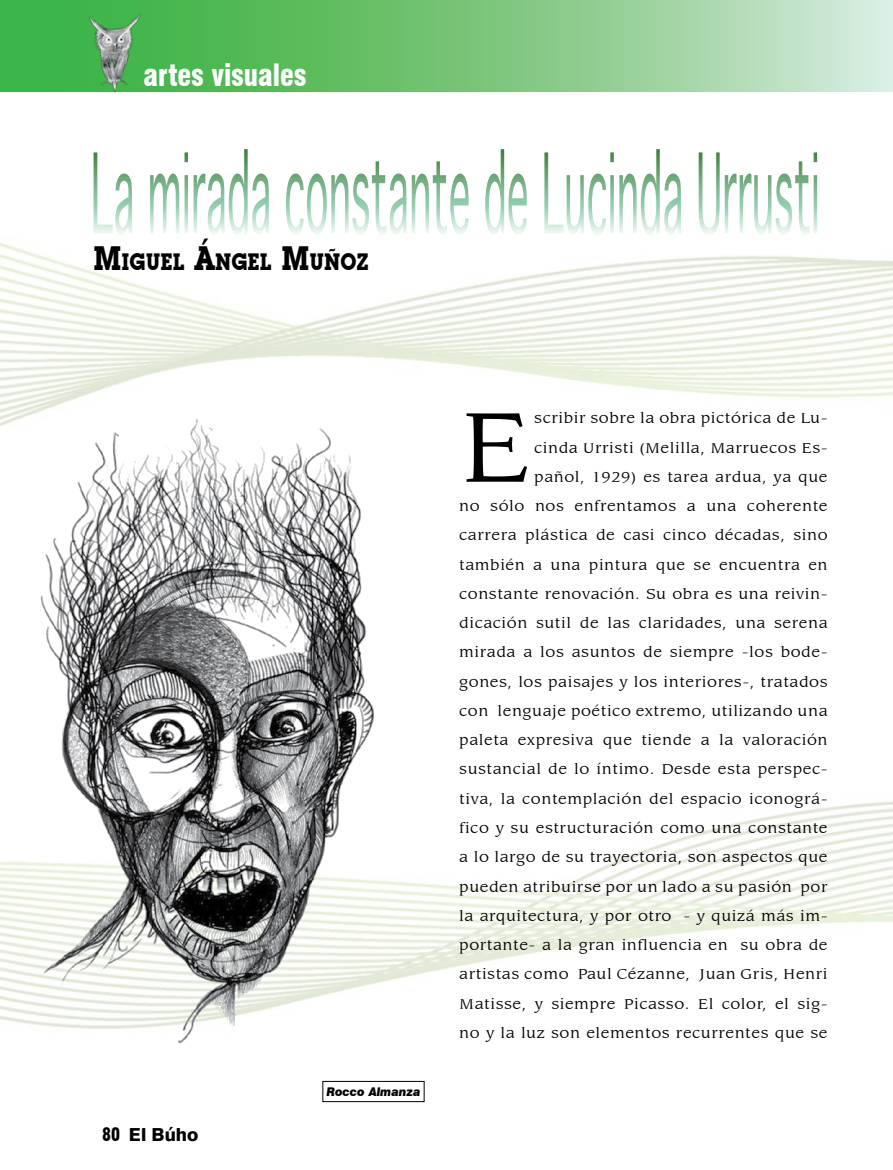
<style>
.page{position:relative;width:893px;height:1170px;background:#fff}
.page>*{position:absolute;margin:0;border:0;box-sizing:border-box;transform-origin:0 0}
.t1{font:109.05px "Leawood IT Cby BT";color:#000;scale:1.1 1}
.t2{font:900 condensed 30px "Swiss 721 BT";color:#fff;scale:.93 1}
.t3{font:700 23.1px "Lubalin Graph IT Cby BT";color:#000;scale:.88 1}
.t4{font:800 18px "Swiss 721 BT";color:#000}
.t5{font:15.75px/29.2px "Leawood IT Cby BT";letter-spacing:.03em;color:#000;text-align:right;scale:1.1 1}
.t6{font:italic 900 12px "Swiss 721 BT";color:#000;scale:.95 1}
.s1{font-size:33px}
.s2{font-weight:900;font-stretch:condensed}
</style>
<div class="page">
<img style="left:0;top:149px;width:893px;height:954px">
<svg style="left:0;top:0;width:893px;height:92px"></svg>
<img style="left:88px;top:13px;width:57px;height:80px">
<div style="left:322px;top:1080px;width:102px;height:21px;border:1px solid #000"></div>
<img style="left:23px;top:412px;width:382px;height:635px">
<svg style="left:94px;top:149px;width:176px;height:86px"></svg>
<h2 class="t2" style="left:144px;top:57px;width:176px">artes visuales</h2>
<h3 class="t3" style="left:94px;top:247px;width:315px"><span class="s1">M</span>IGUEL <span class="s1">Á</span>NGEL <span class="s1">M</span>UÑOZ</h3>
<p class="t4" style="left:102px;top:1123px;width:98px"><span class="s2">80</span> El Búho</p>
<p class="t6" style="left:327px;top:1084px;width:100px">Rocco Almanza</p>
<p class="t5" style="left:459px;top:403px;width:336px">scribir sobre la obra pictórica de Lu-<br>cinda Urristi (Melilla, Marruecos Es-<br>pañol, 1929) es tarea ardua, ya que<br>no sólo nos enfrentamos a una coherente carrera plástica de casi cinco décadas, sino también a una pintura que se encuentra en constante renovación. Su obra es una reivin&shy;dicación sutil de las claridades, una serena mirada a los asuntos de siempre -los bode&shy;gones, los paisajes y los interiores-, tratados con lenguaje poético extremo, utilizando una paleta expresiva que tiende a la valoración sustancial de lo íntimo. Desde esta perspec&shy;tiva, la contemplación del espacio iconográ&shy;fico y su estructuración como una constante a lo largo de su trayectoria, son aspectos que pueden atribuirse por un lado a su pasión por la arquitectura, y por otro - y quizá más im&shy;portante- a la gran influencia en su obra de artistas como Paul Cézanne, Juan Gris, Henri Matisse, y siempre Picasso. El color, el sig&shy;no y la luz son elementos recurrentes que se</p>
<h1 class="t1" style="left:459px;top:383px;width:66px">E</h1>
</div>
